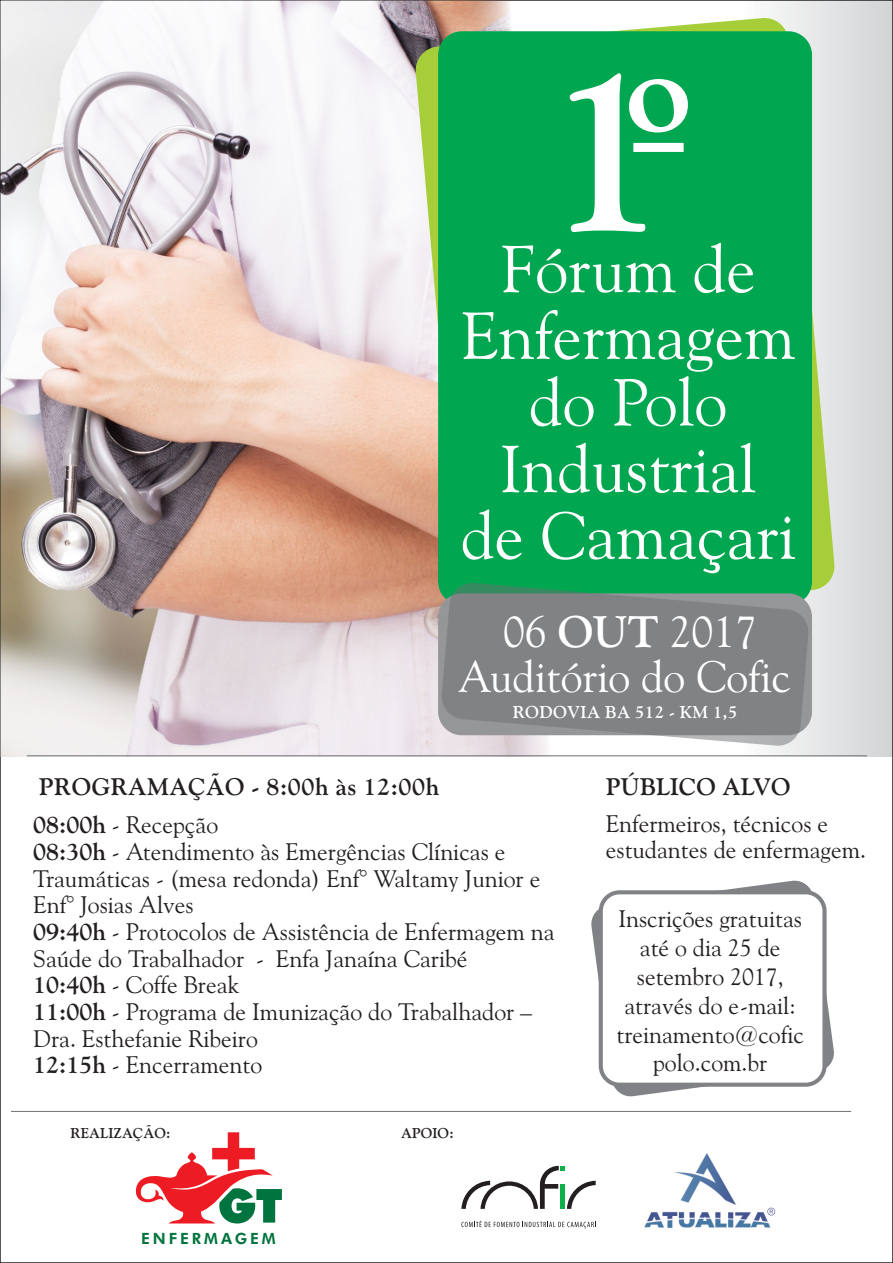
<style>
.page{position:relative;width:893px;height:1263px;background:#fff}
.page>*{position:absolute;margin:0;border:0;box-sizing:border-box;transform-origin:0 0}
.t1{font:700 231.9px "Goudy Old Style BT";color:#fff}
.t2{font:66.45px/66.6px "Goudy Old Style BT";color:#fff;text-align:center}
.t3{font:44.1px/44.2px "Goudy Old Style BT";color:#fff;text-align:center}
.t4{font:24px/26.7px "Goudy Old Style BT";color:#231f20}
.t5{font:700 24px/38.5px "Goudy Old Style BT";letter-spacing:.025em;color:#231f20}
.t6{font:700 17.25px "Goudy Old Style BT";letter-spacing:.025em;color:#fff}
.t7{font:800 15.45px "Futura BT";letter-spacing:.19em;color:#00743e}
.t8{font:700 14.25px "Goudy Old Style BT";letter-spacing:.01em;color:#231f20}
.s1{font-size:164.85px}
.s2{font-weight:700}
.s3{font-weight:400}
</style>
<div class="page">
<svg style="left:591px;top:880px;width:243px;height:217px"></svg>
<div style="left:599px;top:890px;width:227px;height:197px;background:#fff;border:4px solid #808285;border-radius:19px"></div>
<div style="left:591px;top:0;width:302px;height:756px;background:linear-gradient(to right,#fff,#dadbdc)"></div>
<img style="left:2px;top:2px;width:566px;height:755px">
<hr style="left:27px;top:755px;width:840px;height:1px;background:#6d6f71">
<svg style="left:415px;top:17px;width:420px;height:603px"></svg>
<div style="left:438px;top:31px;width:374px;height:574px;background:#00a650;border-radius:24px"></div>
<svg style="left:441px;top:583px;width:368px;height:164px;background:#818d89"></svg>
<hr style="left:11px;top:1111px;width:840px;height:1px;background:#6d6f71">
<svg style="left:461px;top:1165px;width:135px;height:44px"></svg>
<svg style="left:461px;top:1221px;width:135px;height:7px"></svg>
<svg style="left:135px;top:1132px;width:147px;height:91px"></svg>
<img style="left:644px;top:1153px;width:132px;height:75px">
<h1 class="t1" style="left:544px;top:55px;width:148px">1<span class="s1">º</span></h1>
<h2 class="t2" style="left:461px;top:242px;width:336px">Fórum de<br>Enfermagem do Polo<br>Industrial de Camaçari</h2>
<h3 class="t3" style="left:458px;top:614px;width:334px">06 <span class="s2">OUT</span> 2017<br>Auditório do Cofic</h3>
<p class="t6" style="left:513px;top:704px;width:226px">RODOVIA BA 512 - KM 1,5</p>
<p class="t5" style="left:33px;top:769px;width:407px">PROGRAMAÇÃO - 8:00h às 12:00h<br>08:00h <span class="s3">- Recepção</span></p>
<p class="t4" style="left:33px;top:840px;width:523px"><span class="s2">08:30h</span> - Atendimento às Emergências Clínicas e Traumáticas - (mesa redonda) Enf° Waltamy Junior e Enf° Josias Alves<br><span class="s2">09:40h</span> - Protocolos de Assistência de Enfermagem na Saúde do Trabalhador - Enfa Janaína Caribé<br><span class="s2">10:40h</span> - Coffe Break<br><span class="s2">11:00h</span> - Programa de Imunização do Trabalhador – Dra. Esthefanie Ribeiro<br><span class="s2">12:15h</span> - Encerramento</p>
<p class="t8" style="left:71px;top:1127px;width:101px">REALIZAÇÃO:</p>
<p class="t8" style="left:401px;top:1127px;width:54px">APOIO:</p>
<p class="t7" style="left:141px;top:1232px;width:136px">ENFERMAGEM</p>
<p class="t5" style="left:606px;top:770px;width:186px">PÚBLICO ALVO</p>
<p class="t4" style="left:606px;top:812px;width:262px">Enfermeiros, técnicos e estudantes de enfermagem.</p>
<p class="t4" style="left:616px;top:907px;width:189px;line-height:28.8px;text-align:center">Inscrições gratuitas até o dia 25 de setembro 2017, através do e-mail: treinamento@cofic polo.com.br</p>
</div>
